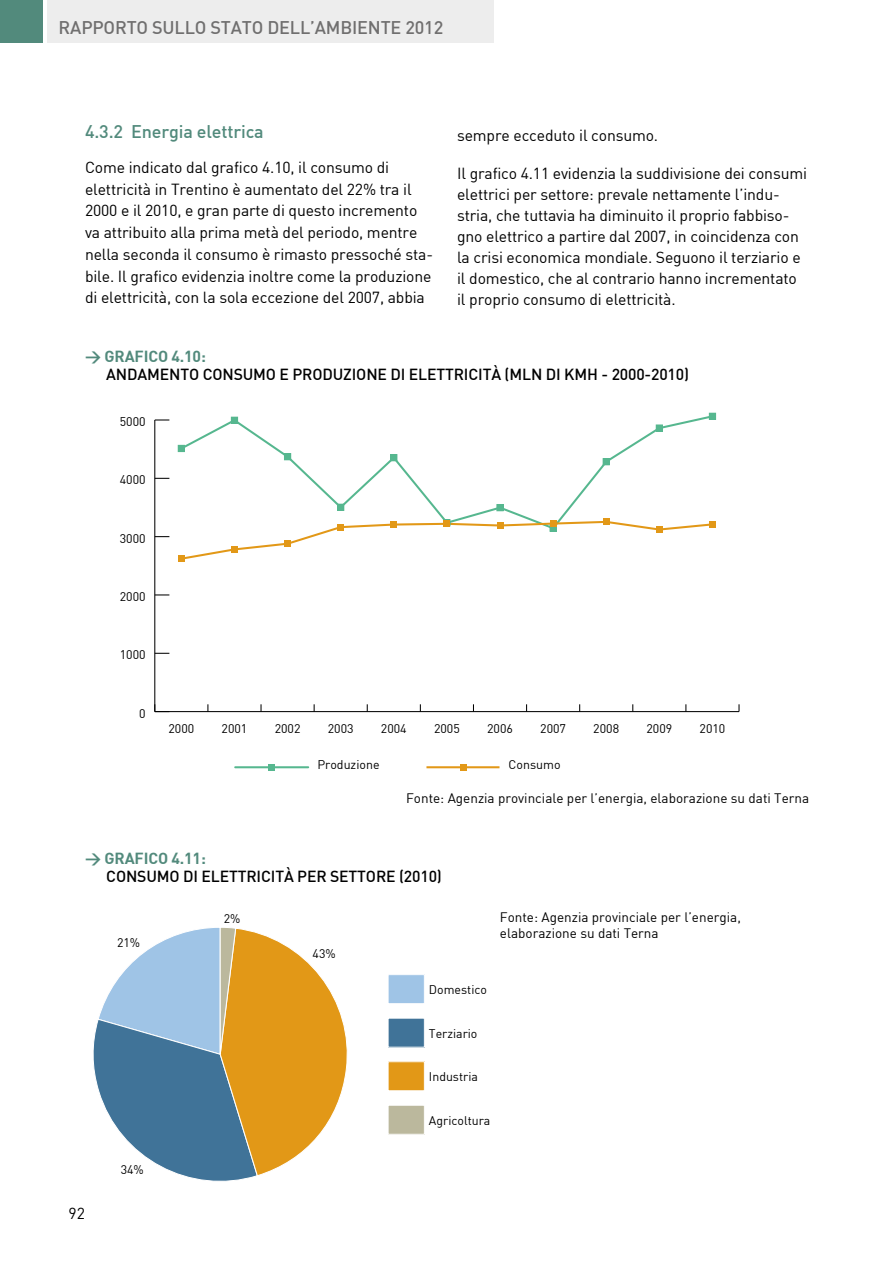
<style>
.page{position:relative;width:893px;height:1263px;background:#fff}
.page>*{position:absolute;margin:0;border:0;box-sizing:border-box;transform-origin:0 0}
.t1{font:500 18px "DIN";letter-spacing:-.01em;color:#706f6f}
.t2{font:500 18px "DIN";letter-spacing:-.01em;color:#528a7c}
.t3{font:15.75px/21.8px "DIN";letter-spacing:-.01em;color:#000}
.t4{font:500 15.75px "DIN";letter-spacing:-.01em;color:#000}
.t5{font:15.75px "DIN Bold";letter-spacing:-.01em;color:#528a7c}
.t6{font:13.5px/16.2px "DIN";color:#000}
.t7{font:12.45px "DIN";color:#000}
.t8{font:12.3px "DIN";color:#000}
</style>
<div class="page">
<hr style="left:155px;top:711px;width:584px;height:1px;background:#000">
<svg style="left:260px;top:704px;width:2px;height:8px"></svg>
<hr style="left:154px;top:420px;width:1px;height:292px;background:#000">
<svg style="left:154px;top:704px;width:2px;height:8px"></svg>
<svg style="left:155px;top:653px;width:14px;height:1px"></svg>
<svg style="left:155px;top:594px;width:14px;height:1px"></svg>
<svg style="left:155px;top:536px;width:14px;height:1px"></svg>
<svg style="left:155px;top:478px;width:14px;height:1px"></svg>
<svg style="left:155px;top:419px;width:14px;height:1px"></svg>
<div style="left:709px;top:413px;width:7px;height:7px;border:1px solid #56b78f"></div>
<svg style="left:178px;top:414px;width:537px;height:148px"></svg>
<div style="left:656px;top:526px;width:6px;height:7px;background:#e29817"></div>
<div style="left:709px;top:521px;width:7px;height:6px;background:#e29817"></div>
<hr style="left:426px;top:766px;width:73px;height:2px;background:#e29817">
<hr style="left:235px;top:766px;width:73px;height:2px;background:#56b78f">
<svg style="left:460px;top:764px;width:6px;height:6px"></svg>
<svg style="left:269px;top:764px;width:6px;height:6px"></svg>
<div style="left:388px;top:975px;width:36px;height:29px;background:#9fc4e6"></div>
<div style="left:388px;top:974px;width:37px;height:30px;border:1px solid #fff"></div>
<div style="left:388px;top:1018px;width:36px;height:29px;background:#407398"></div>
<div style="left:388px;top:1018px;width:37px;height:30px;border:1px solid #fff"></div>
<div style="left:388px;top:1062px;width:36px;height:29px;background:#e29817"></div>
<div style="left:388px;top:1061px;width:37px;height:30px;border:1px solid #fff"></div>
<div style="left:388px;top:1105px;width:36px;height:29px;background:#bbb89d"></div>
<div style="left:388px;top:1105px;width:37px;height:30px;border:1px solid #fff"></div>
<svg style="left:93px;top:927px;width:255px;height:255px"></svg>
<div style="left:0;top:0;width:43px;height:43px;background:#528a7c"></div>
<div style="left:47px;top:0;width:446px;height:43px;background:#ededed"></div>
<p class="t1" style="left:59px;top:16px;width:386px">RAPPORTO SULLO STATO DELL’AMBIENTE 2012</p>
<p class="t2" style="left:85px;top:120px;width:180px">4.3.2 Energia elettrica</p>
<p class="t3" style="left:85px;top:156px;width:350px">Come indicato dal grafico 4.10, il consumo di elettricità in Trentino è aumentato del 22% tra il 2000 e il 2010, e gran parte di questo incremento va attribuito alla prima metà del periodo, mentre nella seconda il consumo è rimasto pressoché sta&shy;bile. Il grafico evidenzia inoltre come la produzione di elettricità, con la sola eccezione del 2007, abbia</p>
<p class="t3" style="left:457px;top:124px;width:203px">sempre ecceduto il consumo.</p>
<p class="t3" style="left:457px;top:162px;width:351px;line-height:21px">Il grafico 4.11 evidenzia la suddivisione dei consumi elettrici per settore: prevale nettamente l’indu&shy;stria, che tuttavia ha diminuito il proprio fabbiso&shy;gno elettrico a partire dal 2007, in coincidenza con la crisi economica mondiale. Seguono il terziario e il domestico, che al contrario hanno incrementato il proprio consumo di elettricità.</p>
<p class="t5" style="left:85px;top:346px;width:122px">&gt; GRAFICO 4.10:</p>
<p class="t4" style="left:106px;top:364px;width:584px">ANDAMENTO CONSUMO E PRODUZIONE DI ELETTRICITÀ (MLN DI KMH - 2000-2010)</p>
<p class="t7" style="left:120px;top:414px;width:27px">5000</p>
<p class="t7" style="left:120px;top:472px;width:27px">4000</p>
<p class="t7" style="left:120px;top:530px;width:27px">3000</p>
<p class="t7" style="left:120px;top:589px;width:27px">2000</p>
<p class="t7" style="left:120px;top:647px;width:27px">1000</p>
<p class="t7" style="left:139px;top:705px;width:8px">0</p>
<p class="t7" style="left:168px;top:720px;width:27px">2000</p>
<p class="t7" style="left:222px;top:720px;width:27px">2001</p>
<p class="t7" style="left:275px;top:720px;width:27px">2002</p>
<p class="t7" style="left:328px;top:720px;width:27px">2003</p>
<p class="t7" style="left:381px;top:720px;width:27px">2004</p>
<p class="t7" style="left:434px;top:720px;width:27px">2005</p>
<p class="t7" style="left:487px;top:720px;width:27px">2006</p>
<p class="t7" style="left:540px;top:720px;width:27px">2007</p>
<p class="t7" style="left:593px;top:720px;width:27px">2008</p>
<p class="t7" style="left:646px;top:720px;width:27px">2009</p>
<p class="t7" style="left:699px;top:720px;width:27px">2010</p>
<p class="t7" style="left:317px;top:757px;width:64px">Produzione</p>
<p class="t7" style="left:509px;top:757px;width:53px">Consumo</p>
<p class="t6" style="left:406px;top:790px;width:405px">Fonte: Agenzia provinciale per l’energia, elaborazione su dati Terna</p>
<p class="t5" style="left:85px;top:848px;width:122px">&gt; GRAFICO 4.11:</p>
<p class="t4" style="left:106px;top:866px;width:337px">CONSUMO DI ELETTRICITÀ PER SETTORE (2010)</p>
<p class="t8" style="left:117px;top:935px;width:25px">21%</p>
<p class="t8" style="left:224px;top:911px;width:18px">2%</p>
<p class="t8" style="left:313px;top:946px;width:25px">43%</p>
<p class="t8" style="left:429px;top:982px;width:60px">Domestico</p>
<p class="t6" style="left:500px;top:909px;width:242px">Fonte: Agenzia provinciale per l’energia, elaborazione su dati Terna</p>
<p class="t8" style="left:429px;top:1026px;width:50px">Terziario</p>
<p class="t8" style="left:429px;top:1069px;width:51px">Industria</p>
<p class="t8" style="left:429px;top:1113px;width:63px">Agricoltura</p>
<p class="t3" style="left:69px;top:1202px;width:18px">92</p>
<p class="t8" style="left:121px;top:1161px;width:25px">34%</p>
</div>
